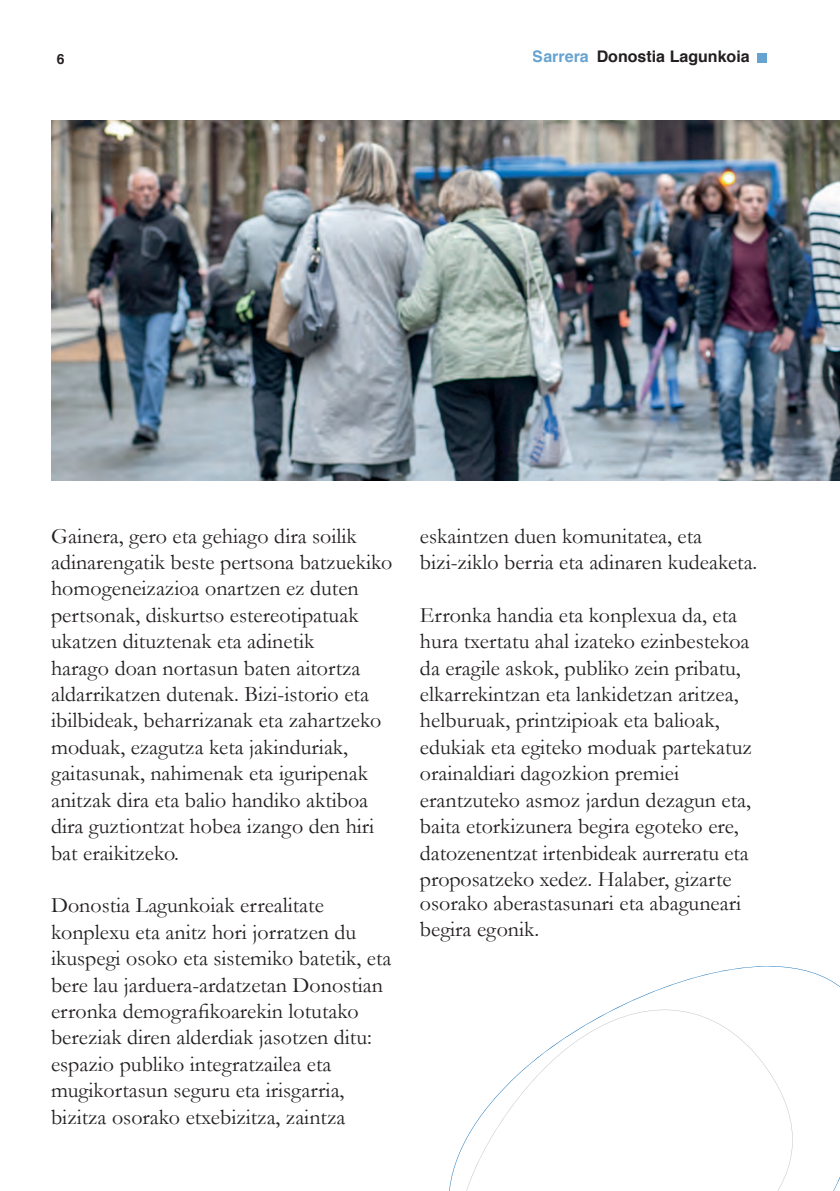
<style>
.page{position:relative;width:840px;height:1191px;background:#fff}
.page>*{position:absolute;margin:0;border:0;box-sizing:border-box;transform-origin:0 0}
.t1{font:22px/26.4px "Garamond";color:#231f20}
.t2{font:700 16px "Helvetica";color:#231f20}
.t3{font:700 14px "Helvetica";color:#231f20}
.s1{color:#0166b3}
</style>
<div class="page">
<div style="left:756px;top:53px;width:9px;height:9px;background:#66a3d1"></div>
<svg style="left:449px;top:966px;width:390px;height:225px"></svg>
<svg style="left:456px;top:1008px;width:338px;height:183px"></svg>
<img style="left:51px;top:120px;width:788px;height:360px">
<p class="t3" style="left:57px;top:48px;width:9px">6</p>
<p class="t2" style="left:532px;top:44px;width:218px"><span class="s1">Sarrera</span> Donostia Lagunkoia</p>
<p class="t1" style="left:51px;top:522px;width:342px">Gainera, gero eta gehiago dira soilik adinarengatik beste pertsona batzuekiko homogeneizazioa onartzen ez duten pertsonak, diskurtso estereotipatuak ukatzen dituztenak eta adinetik<br>harago doan nortasun baten aitortza aldarrikatzen dutenak. Bizi-istorio eta ibilbideak, beharrizanak eta zahartzeko moduak, ezagutza keta jakinduriak, gaitasunak, nahimenak eta iguripenak anitzak dira eta balio handiko aktiboa dira guztiontzat hobea izango den hiri bat eraikitzeko.</p>
<p class="t1" style="left:51px;top:892px;width:341px">Donostia Lagunkoiak errealitate konplexu eta anitz hori jorratzen du ikuspegi osoko eta sistemiko batetik, eta bere lau jarduera-ardatzetan Donostian erronka demografikoarekin lotutako bereziak diren alderdiak jasotzen ditu: espazio publiko integratzailea eta mugikortasun seguru eta irisgarria, bizitza osorako etxebizitza, zaintza</p>
<p class="t1" style="left:420px;top:522px;width:283px">eskaintzen duen komunitatea, eta</p>
<p class="t1" style="left:420px;top:548px;width:339px">bizi-ziklo berria eta adinaren kudeaketa.</p>
<p class="t1" style="left:420px;top:601px;width:333px">Erronka handia eta konplexua da, eta hura txertatu ahal izateko ezinbestekoa da eragile askok, publiko zein pribatu, elkarrekintzan eta lankidetzan aritzea, helburuak, printzipioak eta balioak, edukiak eta egiteko moduak partekatuz orainaldiari dagozkion premiei erantzuteko asmoz jardun dezagun eta, baita etorkizunera begira egoteko ere, datozenentzat irtenbideak aurreratu eta proposatzeko xedez. Halaber, gizarte</p>
<p class="t1" style="left:420px;top:889px;width:322px">osorako aberastasunari eta abaguneari</p>
<p class="t1" style="left:420px;top:916px;width:121px">begira egonik.</p>
</div>
